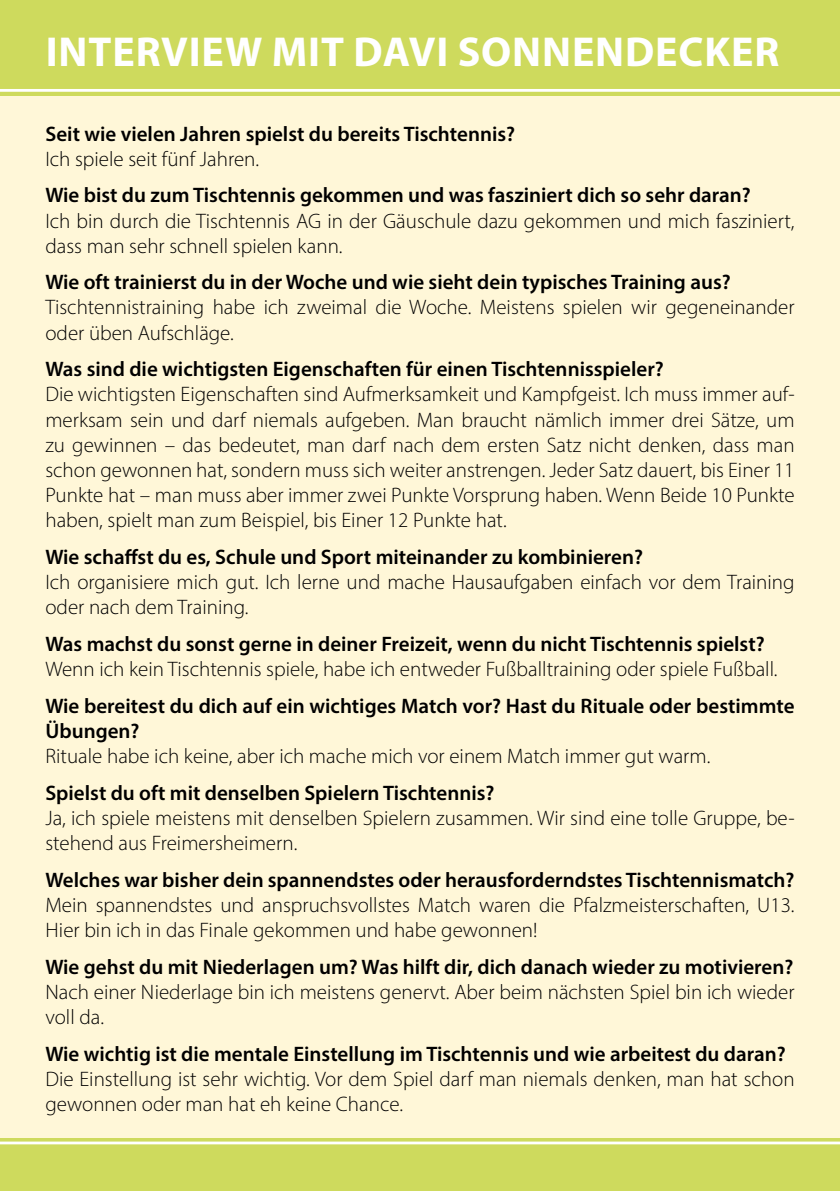
<style>
.page{position:relative;width:840px;height:1191px;background:#fff}
.page>*{position:absolute;margin:0;border:0;box-sizing:border-box;transform-origin:0 0}
.t1{font:700 42px "Myriad Pro";letter-spacing:.02em;color:#fff}
.t2{font:300 21px/25.2px "Myriad Pro";color:#000}
.t3{font:600 21px/25.2px "Myriad Pro";color:#000}
</style>
<div class="page">
<div style="left:0;top:0;width:839px;height:1191px;background:#fff7d8"></div>
<div style="left:0;top:0;width:839px;height:95px;background:#ceda5d"></div>
<hr style="left:0;top:89px;width:839px;height:3px;background:#fff">
<div style="left:0;top:1138px;width:839px;height:53px;background:#ceda5d"></div>
<hr style="left:0;top:1141px;width:839px;height:3px;background:#fff">
<h1 class="t1" style="left:46px;top:28px;width:734px">INTERVIEW MIT DAVI SONNENDECKER</h1>
<p class="t3" style="left:45px;top:120px;width:471px">Seit wie vielen Jahren spielst du bereits Tischtennis?</p>
<p class="t2" style="left:45px;top:146px;width:215px">Ich spiele seit fünf Jahren.</p>
<p class="t3" style="left:45px;top:182px;width:706px">Wie bist du zum Tischtennis gekommen und was fasziniert dich so sehr daran?</p>
<p class="t2" style="left:45px;top:208px;width:750px">Ich bin durch die Tischtennis AG in der Gäuschule dazu gekommen und mich fasziniert, dass man sehr schnell spielen kann.</p>
<p class="t3" style="left:45px;top:269px;width:686px">Wie oft trainierst du in der Woche und wie sieht dein typisches Training aus?</p>
<p class="t2" style="left:45px;top:295px;width:750px">Tischtennistraining habe ich zweimal die Woche. Meistens spielen wir gegeneinander oder üben Aufschläge.</p>
<p class="t3" style="left:45px;top:356px;width:619px">Was sind die wichtigsten Eigenschaften für einen Tischtennisspieler?</p>
<p class="t2" style="left:45px;top:382px;width:750px;text-align:justify">Die wichtigsten Eigenschaften sind Aufmerksamkeit und Kampfgeist. Ich muss immer auf&shy;merksam sein und darf niemals aufgeben. Man braucht nämlich immer drei Sätze, um zu gewinnen – das bedeutet, man darf nach dem ersten Satz nicht denken, dass man schon gewonnen hat, sondern muss sich weiter anstrengen. Jeder Satz dauert, bis Einer 11<br>Punkte hat – man muss aber immer zwei Punkte Vorsprung haben. Wenn Beide 10 Punkte haben, spielt man zum Beispiel, bis Einer 12 Punkte hat.</p>
<p class="t3" style="left:45px;top:544px;width:599px">Wie schaffst du es, Schule und Sport miteinander zu kombinieren?</p>
<p class="t2" style="left:45px;top:569px;width:750px">Ich organisiere mich gut. Ich lerne und mache Hausaufgaben einfach vor dem Training oder nach dem Training.</p>
<p class="t3" style="left:45px;top:631px;width:720px">Was machst du sonst gerne in deiner Freizeit, wenn du nicht Tischtennis spielst?</p>
<p class="t2" style="left:45px;top:656px;width:733px">Wenn ich kein Tischtennis spiele, habe ich entweder Fußballtraining oder spiele Fußball.</p>
<p class="t3" style="left:45px;top:692px;width:750px">Wie bereitest du dich auf ein wichtiges Match vor? Hast du Rituale oder bestimmte<br>Übungen?</p>
<p class="t2" style="left:45px;top:743px;width:666px">Rituale habe ich keine, aber ich mache mich vor einem Match immer gut warm.</p>
<p class="t3" style="left:45px;top:779px;width:450px">Spielst du oft mit denselben Spielern Tischtennis?</p>
<p class="t2" style="left:45px;top:805px;width:750px">Ja, ich spiele meistens mit denselben Spielern zusammen. Wir sind eine tolle Gruppe, be&shy;stehend aus Freimersheimern.</p>
<p class="t3" style="left:45px;top:866px;width:750px">Welches war bisher dein spannendstes oder herausforderndstes Tischtennismatch?</p>
<p class="t2" style="left:45px;top:892px;width:750px">Mein spannendstes und anspruchsvollstes Match waren die Pfalzmeisterschaften, U13.<br>Hier bin ich in das Finale gekommen und habe gewonnen!</p>
<p class="t3" style="left:45px;top:953px;width:749px">Wie gehst du mit Niederlagen um? Was hilft dir, dich danach wieder zu motivieren?</p>
<p class="t2" style="left:45px;top:979px;width:750px">Nach einer Niederlage bin ich meistens genervt. Aber beim nächsten Spiel bin ich wieder voll da.</p>
<p class="t3" style="left:45px;top:1040px;width:741px">Wie wichtig ist die mentale Einstellung im Tischtennis und wie arbeitest du daran?</p>
<p class="t2" style="left:45px;top:1066px;width:750px">Die Einstellung ist sehr wichtig. Vor dem Spiel darf man niemals denken, man hat schon gewonnen oder man hat eh keine Chance.</p>
</div>
